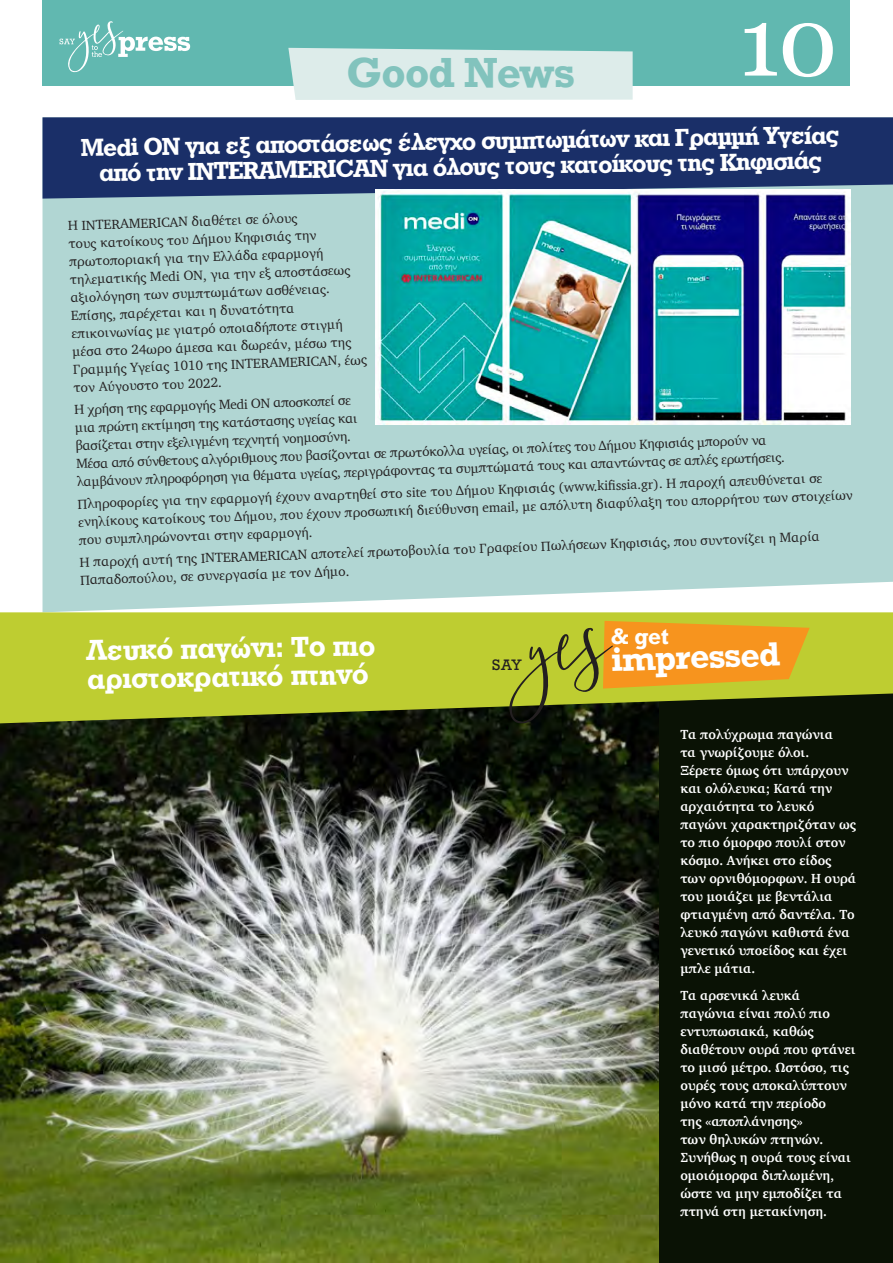
<style>
.page{position:relative;width:893px;height:1263px;background:#fff}
.page>*{position:absolute;margin:0;border:0;box-sizing:border-box;transform-origin:0 0}
.t1{font:97.5px "Georgia";color:#fff}
.t2{font:700 39.6px "Rockwell";letter-spacing:-.02em;color:#82c3bd}
.t3{font:700 31.5px "Rockwell";color:#fff}
.t4{font:30px/28.5px "UB Rockwell Bold";color:#fff}
.t5{font:25.5px/25.5px "UB Rockwell Bold";color:#fff;text-align:center}
.t6{font:700 21px "Rockwell";color:#fff}
.t7{font:14.25px "Rockwell";color:#231f20}
.t8{font:13.5px/18px "Charter";color:#231f20}
.t9{font:700 13.5px/18px "Charter";color:#fff;scale:.96 1}
</style>
<div class="page">
<div style="left:43px;top:0;width:807px;height:85px;background:#61b8b0"></div>
<svg style="left:60px;top:21px;width:130px;height:51px"></svg>
<div style="left:0;top:653px;width:893px;height:610px;background:#0a1205"></div>
<img style="left:0;top:723px;width:659px;height:540px">
<div style="left:43px;top:199px;width:850px;height:413px;background:#b1d6d3"></div>
<div style="left:43px;top:117px;width:850px;height:82px;background:#1a2f68"></div>
<svg style="left:0;top:612px;width:893px;height:111px;background:#adbb2e"></svg>
<svg style="left:509px;top:621px;width:301px;height:103px"></svg>
<div style="left:288px;top:48px;width:345px;height:52px;background:#ddecea"></div>
<img style="left:376px;top:190px;width:475px;height:235px">
<h2 class="t2" style="left:346px;top:47px;width:230px">Good Νews</h2>
<h1 class="t1" style="left:738px;top:-29px;width:101px">10</h1>
<h3 class="t5" style="left:81px;top:135px;width:760px;rotate:-1deg">Medi ON για εξ αποστάσεως έλεγχο συμπτωμάτων και Γραμμή Υγείας από την INTERAMERICAN για όλους τους κατοίκους της Κηφισιάς</h3>
<p class="t8" style="left:68px;top:216px;width:295px;rotate:-2deg">Η INTERAMERICAN διαθέτει σε όλους<br>τους κατοίκους του Δήμου Κηφισιάς την πρωτοποριακή για την Ελλάδα εφαρμογή τηλεματικής Medi ON, για την εξ αποστάσεως αξιολόγηση των συμπτωμάτων ασθένειας.<br>Επίσης, παρέχεται και η δυνατότητα επικοινωνίας με γιατρό οποιαδήποτε στιγμή μέσα στο 24ωρο άμεσα και δωρεάν, μέσω της Γραμμής Υγείας 1010 της INTERAMERICAN, έως τον Αύγουστο του 2022.</p>
<p class="t8" style="left:74px;top:401px;width:710px;rotate:-2deg">Η χρήση της εφαρμογής Medi ON αποσκοπεί σε<br>μια πρώτη εκτίμηση της κατάστασης υγείας και<br>βασίζεται στην εξελιγμένη τεχνητή νοημοσύνη.<br>Μέσα από σύνθετους αλγόριθμους που βασίζονται σε πρωτόκολλα υγείας, οι πολίτες του Δήμου Κηφισιάς μπορούν να λαμβάνουν πληροφόρηση για θέματα υγείας, περιγράφοντας τα συμπτώματά τους και απαντώντας σε απλές ερωτήσεις.</p>
<p class="t8" style="left:77px;top:495px;width:776px;rotate:-2deg">Πληροφορίες για την εφαρμογή έχουν αναρτηθεί στο site του Δήμου Κηφισιάς (www.kifi ssia.gr). Η παροχή απευθύνεται σε ενηλίκους κατοίκους του Δήμου, που έχουν προσωπική διεύθυνση email, με απόλυτη διαφύλαξη του απορρήτου των στοιχείων που συμπληρώνονται στην εφαρμογή.</p>
<p class="t8" style="left:79px;top:553px;width:742px;rotate:-2deg">Η παροχή αυτή της INTERAMERICAN αποτελεί πρωτοβουλία του Γραφείου Πωλήσεων Κηφισιάς, που συντονίζει η Μαρία<br>Παπαδοπούλου, σε συνεργασία με τον Δήμο.</p>
<h3 class="t4" style="left:86px;top:636px;width:290px;rotate:-1deg">Λευκό παγώνι: Το πιο αριστοκρατικό πτηνό</h3>
<h3 class="t6" style="left:611px;top:623px;width:60px">&amp; get</h3>
<h3 class="t3" style="left:610px;top:639px;width:171px;rotate:-2deg">impressed</h3>
<p class="t7" style="left:492px;top:656px;width:32px">SAY</p>
<p class="t9" style="left:680px;top:725px;width:185px">Τα πολύχρωμα παγώνια<br>τα γνωρίζουμε όλοι.<br>Ξέρετε όμως ότι υπάρχουν και ολόλευκα; Κατά την αρχαιότητα το λευκό παγώνι χαρακτηριζόταν ως το πιο όμορφο πουλί στον κόσμο. Ανήκει στο είδος των ορνιθόμορφων. Η ουρά του μοιάζει με βεντάλια φτιαγμένη από δαντέλα. Το λευκό παγώνι καθιστά ένα γενετικό υποείδος και έχει μπλε μάτια.</p>
<p class="t9" style="left:680px;top:986px;width:184px">Τα αρσενικά λευκά παγώνια είναι πολύ πιο εντυπωσιακά, καθώς διαθέτουν ουρά που φτάνει το μισό μέτρο. Ωστόσο, τις ουρές τους αποκαλύπτουν μόνο κατά την περίοδο<br>της «αποπλάνησης»<br>των θηλυκών πτηνών.<br>Συνήθως η ουρά τους είναι ομοιόμορφα διπλωμένη, ώστε να μην εμποδίζει τα πτηνά στη μετακίνηση.</p>
</div>
